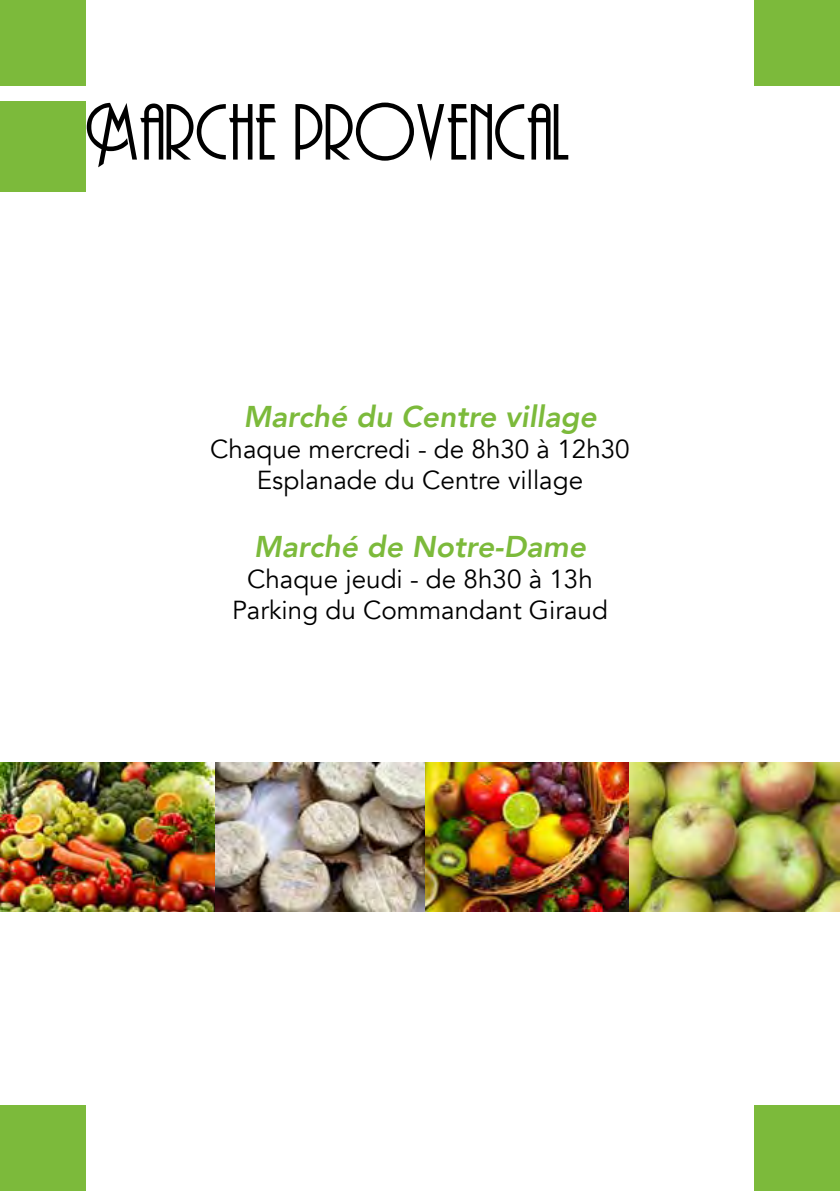
<style>
.page{position:relative;width:840px;height:1191px;background:#fff}
.page>*{position:absolute;margin:0;border:0;box-sizing:border-box;transform-origin:0 0}
.t1{font:74px "Andes";color:#000}
.t2{font:italic 800 30px "Avenir";color:#7cba3b}
.t3{font:26px/31.2px "Avenir";color:#000;text-align:center}
</style>
<div class="page">
<div style="left:0;top:0;width:28px;height:85px;background:#7cba3b"></div>
<div style="left:0;top:1106px;width:28px;height:85px;background:#7cba3b"></div>
<div style="left:754px;top:0;width:85px;height:85px;background:#7cba3b"></div>
<div style="left:1px;top:0;width:84px;height:85px;background:#7cba3b"></div>
<div style="left:754px;top:1106px;width:85px;height:85px;background:#7cba3b"></div>
<div style="left:1px;top:1106px;width:84px;height:85px;background:#7cba3b"></div>
<img style="left:0;top:763px;width:839px;height:149px">
<div style="left:0;top:101px;width:85px;height:91px;background:#7cba3b"></div>
<h1 class="t1" style="left:85px;top:101px;width:486px">Marche provencal</h1>
<p class="t2" style="left:243px;top:399px;width:354px">Marché du Centre village</p>
<p class="t3" style="left:210px;top:434px;width:421px">Chaque mercredi - de 8h30 à 12h30<br>Esplanade du Centre village</p>
<p class="t2" style="left:254px;top:528px;width:333px">Marché de Notre-Dame</p>
<p class="t3" style="left:232px;top:563px;width:377px">Chaque jeudi - de 8h30 à 13h<br>Parking du Commandant Giraud</p>
</div>
